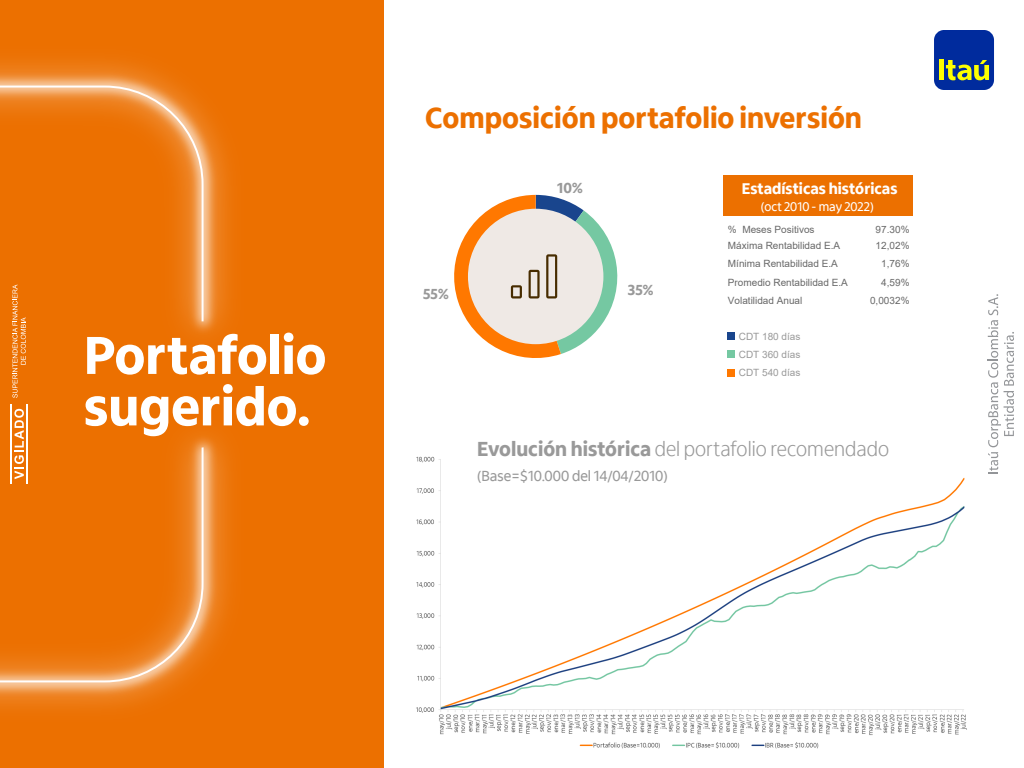
<style>
.page{position:relative;width:1024px;height:768px;background:#fff}
.page>*{position:absolute;margin:0;border:0;box-sizing:border-box;transform-origin:0 0}
.t1{font:800 54.8px/51.5px "Itau Display Pro";color:#fff}
.t2{font:53px "Itau Icons";color:#472c00}
.t3{font:800 30px "Itau Display Pro";color:#ec7000}
.t4{font:300 21px "Itau Display Pro";color:#999}
.t5{font:800 16px "Itau Display Pro";color:#fff}
.t6{font:15.1px "Itau Display Pro";color:#999}
.t7{font:800 15px "Itau Display Pro";color:#999}
.t8{font:13px "Itau Display Pro";color:#fff}
.t9{font:10px/18.1px "Arial";color:#686868;text-align:right}
.t10{font:10px/18.4px "Arial";color:#999;text-align:justify}
.s1{font-weight:800}
</style>
<div class="page">
<img style="left:416px;top:456px;width:551px;height:293px">
<div style="left:590px;top:436px;width:219px;height:38px;background:#fff"></div>
<div style="left:0;top:0;width:383px;height:768px;background:#ec7000"></div>
<svg style="left:988px;top:294px;width:26px;height:180px"></svg>
<div style="left:934px;top:30px;width:60px;height:60px;background:#002b9d;border-radius:10px"></div>
<div style="left:939px;top:60px;width:5px;height:20px;background:#ff0"></div>
<svg style="left:946px;top:60px;width:43px;height:20px"></svg>
<img style="left:0;top:60px;width:230px;height:649px">
<svg style="left:0;top:86px;width:204px;height:596px"></svg>
<div style="left:728px;top:332px;width:7px;height:7px;background:#19458d"></div>
<div style="left:728px;top:350px;width:7px;height:7px;background:#75c8a2"></div>
<div style="left:728px;top:369px;width:7px;height:7px;background:#ff7800"></div>
<div style="left:723px;top:175px;width:190px;height:41px;background:#ec7000"></div>
<svg style="left:454px;top:195px;width:164px;height:163px"></svg>
<h1 class="t1" style="left:84px;top:330px;width:244px">Portafolio sugerido.</h1>
<h3 class="t3" style="left:425px;top:100px;width:438px">Composición portafolio inversión</h3>
<h3 class="t7" style="left:557px;top:179px;width:27px">10%</h3>
<h2 class="t2" style="left:506px;top:250px;width:54px">■❖▲▼■▼□□◆▼●■</h2>
<h3 class="t7" style="left:423px;top:285px;width:27px">55%</h3>
<h3 class="t7" style="left:628px;top:281px;width:27px">35%</h3>
<h3 class="t5" style="left:742px;top:180px;width:157px">Estadísticas históricas</h3>
<h3 class="t8" style="left:761px;top:199px;width:114px">(oct 2010 - may 2022)</h3>
<p class="t9" style="left:728px;top:220px;width:88px">% Meses Positivos</p>
<p class="t9" style="left:876px;top:220px;width:35px">97.30%</p>
<p class="t9" style="left:870px;top:255px;width:41px">1,76%<br>4,59%<br>0,0032%</p>
<p class="t9" style="left:728px;top:237px;width:114px">Máxima Rentabilidad E.A</p>
<p class="t9" style="left:876px;top:237px;width:35px">12,02%</p>
<p class="t9" style="left:728px;top:255px;width:122px;text-align:left">Mínima Rentabilidad E.A<br>Promedio Rentabilidad E.A<br>Volatilidad Anual</p>
<p class="t10" style="left:739px;top:327px;width:63px">CDT 180 días CDT 360 días CDT 540 días</p>
<h3 class="t4" style="left:477px;top:437px;width:413px"><span class="s1">Evolución histórica</span> del portafolio recomendado</h3>
<h3 class="t6" style="left:477px;top:467px;width:192px">(Base=$10.000 del 14/04/2010)</h3>
</div>
